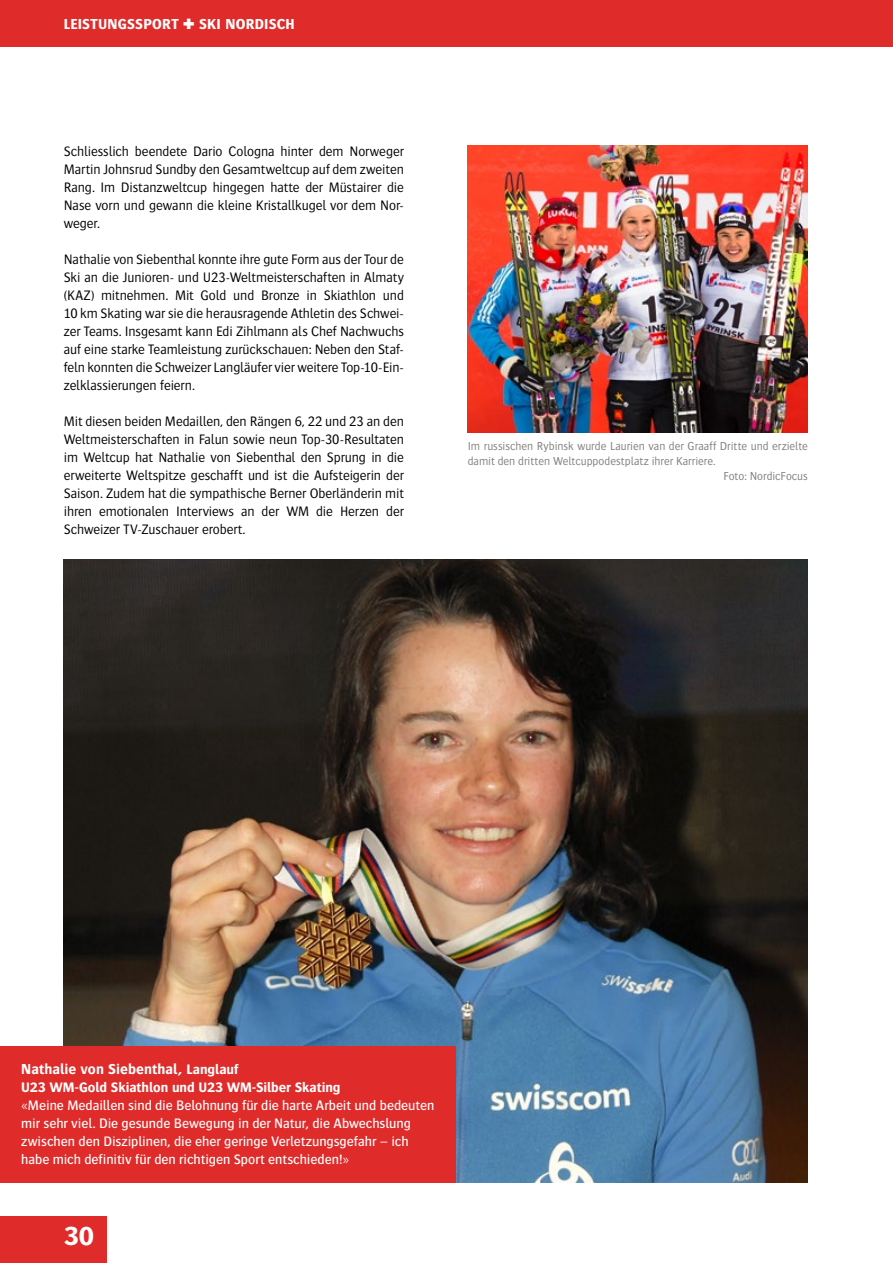
<style>
.page{position:relative;width:893px;height:1263px;background:#fff}
.page>*{position:absolute;margin:0;border:0;box-sizing:border-box;transform-origin:0 0}
.t1{font:700 27px "Bosis Std";color:#fff}
.t2{font:700 15px "Bosis Std";letter-spacing:.01em;color:#fff}
.t3{font:300 14.25px/18px "Bosis Std";letter-spacing:-.01em;color:#000;text-align:justify}
.t4{font:500 14.25px/18px "Bosis Std";color:#fff}
.t5{font:700 14.25px "Bosis Std";letter-spacing:-.005em;color:#fff}
.t6{font:300 12px "Bosis Std";color:#817e7b}
.s1{font-size:14.25px}
</style>
<div class="page">
<img style="left:64px;top:560px;width:744px;height:622px">
<div style="left:0;top:0;width:893px;height:47px;background:#df2b2a"></div>
<div style="left:0;top:1216px;width:106px;height:47px;background:#df2b2a"></div>
<div style="left:0;top:1046px;width:455px;height:136px;background:#df2b2a"></div>
<img style="left:468px;top:146px;width:340px;height:286px">
<p class="t2" style="left:64px;top:16px;width:232px">LEISTUNGSSPORT ✚ SKI NORDISCH</p>
<p class="t3" style="left:64px;top:142px;width:342px">Schliesslich beendete Dario Cologna hinter dem Norweger Martin Johnsrud Sundby den Gesamtweltcup auf dem zweiten Rang. Im Distanzweltcup hingegen hatte der Müstairer die Nase vorn und gewann die kleine Kristallkugel vor dem Nor&shy;weger.</p>
<p class="t3" style="left:64px;top:250px;width:342px">Nathalie von Siebenthal konnte ihre gute Form aus der Tour de Ski an die Junioren- und U23-Weltmeisterschaften in Almaty (KAZ) mitnehmen. Mit Gold und Bronze in Skiathlon und 10 km Skating war sie die herausragende Athletin des Schwei&shy;zer Teams. Insgesamt kann Edi Zihlmann als Chef Nachwuchs auf eine starke Teamleistung zurückschauen: Neben den Staf&shy;feln konnten die Schweizer Langläufer vier weitere Top-10-Ein&shy;zelklassierungen feiern.</p>
<p class="t3" style="left:64px;top:412px;width:342px">Mit diesen beiden Medaillen, den Rängen 6, 22 und 23 an den Weltmeisterschaften in Falun sowie neun Top-30-Resultaten im Weltcup hat Nathalie von Siebenthal den Sprung in die erweiterte Weltspitze geschafft und ist die Aufsteigerin der Saison. Zudem hat die sympathische Berner Oberländerin mit ihren emotionalen Interviews an der WM die Herzen der Schweizer TV-Zuschauer erobert.</p>
<p class="t6" style="left:468px;top:439px;width:342px">Im russischen Rybinsk wurde Laurien van der Graaff Dritte und erzielte</p>
<p class="t6" style="left:468px;top:454px;width:249px">damit den dritten Weltcuppodestplatz ihrer Karriere.</p>
<p class="t6" style="left:723px;top:469px;width:86px">Foto: NordicFocus</p>
<p class="t2" style="left:21px;top:1060px;width:219px">Nathalie von Siebenthal, <span class="s1">Langlauf</span></p>
<p class="t5" style="left:21px;top:1079px;width:321px">U23 WM-Gold Skiathlon und U23 WM-Silber Skating</p>
<p class="t4" style="left:21px;top:1096px;width:415px">«Meine Medaillen sind die Belohnung für die harte Arbeit und bedeuten mir sehr viel. Die gesunde Bewegung in der Natur, die Abwechslung zwischen den Disziplinen, die eher geringe Verletzungsgefahr – ich habe mich definitiv für den richtigen Sport entschieden!»</p>
<h1 class="t1" style="left:64px;top:1221px;width:32px">30</h1>
</div>
